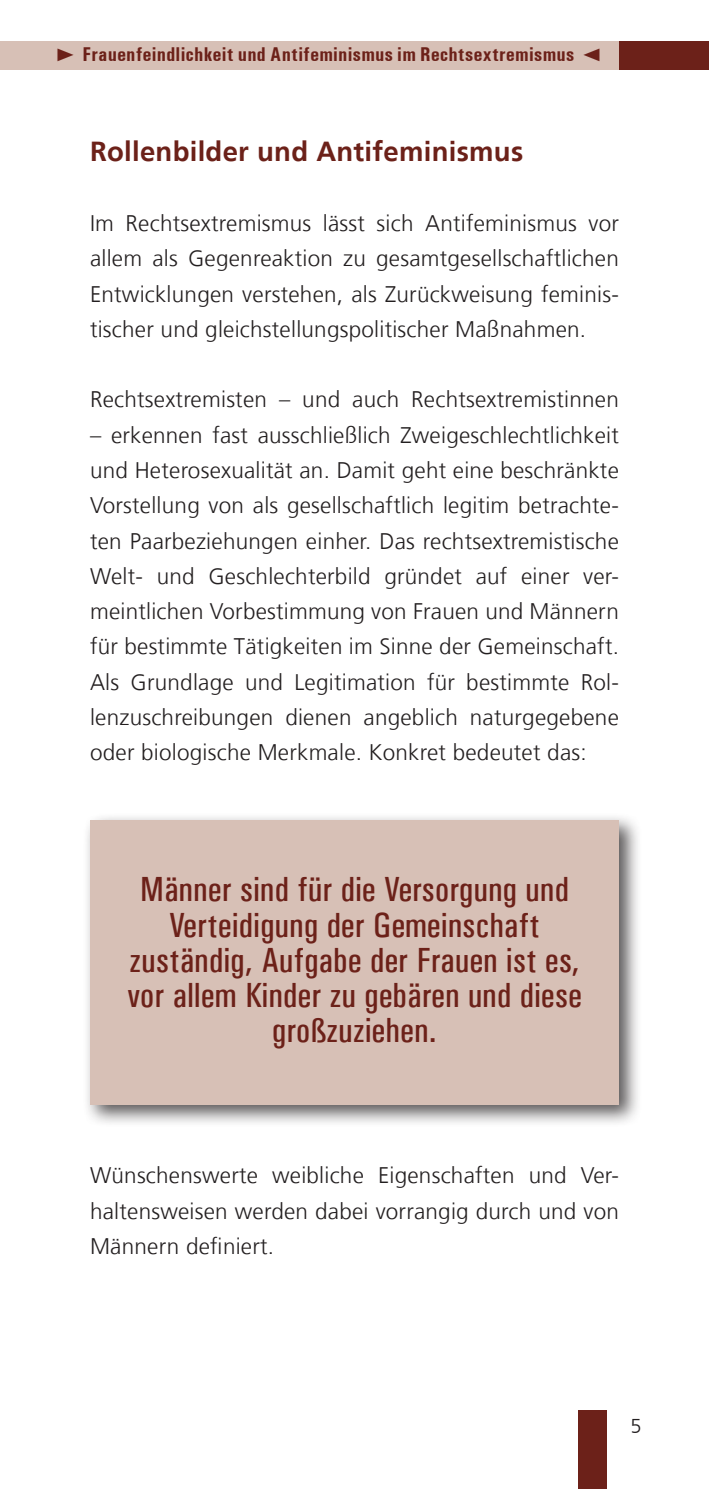
<style>
.page{position:relative;width:709px;height:1489px;background:#fff}
.page>*{position:absolute;margin:0;border:0;box-sizing:border-box;transform-origin:0 0}
.t1{font:35px/35.2px "Univers Condensed";letter-spacing:.01em;color:#6c2119;text-align:center}
.t2{font:700 27.5px "NDS Frutiger";letter-spacing:.01em;color:#6c2119}
.t3{font:300 22.5px/35.2px "NDS Frutiger";letter-spacing:.01em;color:#231f20;text-align:justify}
.t4{font:700 condensed 20px "Univers";letter-spacing:.02em;color:#6c2119}
.t5{font:300 20px "NDS Frutiger";color:#231f20}
.s1{font-family:"Arial";font-stretch:normal;font-size:18px}
</style>
<div class="page">
<div style="left:0;top:42px;width:619px;height:28px;background:#d7c0b6"></div>
<div style="left:619px;top:42px;width:90px;height:28px;background:#6c2119"></div>
<div style="left:578px;top:1409px;width:28px;height:79px;background:#6c2119"></div>
<div style="left:83px;top:812px;width:558px;height:314px;background:#231f20;opacity:.75"></div>
<div style="left:90px;top:820px;width:529px;height:284px;background:#d7c0b6"></div>
<p class="t4" style="left:55px;top:42px;width:549px"><span class="s1">►</span> Frauenfeindlichkeit und Antifeminismus im Rechtsextremismus <span class="s1">◄</span></p>
<p class="t2" style="left:90px;top:135px;width:435px">Rollenbilder und Antifeminismus</p>
<p class="t3" style="left:90px;top:206px;width:530px">Im Rechtsextremismus lässt sich Antifeminismus vor allem als Gegenreaktion zu gesamtgesellschaftlichen Entwicklungen verstehen, als Zurückweisung feminis&shy;tischer und gleichstellungspolitischer Maßnahmen.</p>
<p class="t3" style="left:90px;top:382px;width:530px">Rechtsextremisten – und auch Rechtsextremistinnen</p>
<p class="t3" style="left:90px;top:417px;width:530px">– erkennen fast ausschließlich Zweigeschlechtlichkeit und Heterosexualität an. Damit geht eine beschränkte Vorstellung von als gesellschaftlich legitim betrachte&shy;ten Paarbeziehungen einher. Das rechtsextremistische Welt- und Geschlechterbild gründet auf einer ver&shy;meintlichen Vorbestimmung von Frauen und Männern für bestimmte Tätigkeiten im Sinne der Gemeinschaft.<br>Als Grundlage und Legitimation für bestimmte Rol&shy;lenzuschreibungen dienen angeblich naturgegebene oder biologische Merkmale. Konkret bedeutet das:</p>
<h1 class="t1" style="left:127px;top:871px;width:456px">Männer sind für die Versorgung und<br>Verteidigung der Gemeinschaft zuständig, Aufgabe der Frauen ist es, vor allem Kinder zu gebären und diese großzuziehen.</h1>
<p class="t3" style="left:90px;top:1158px;width:530px">Wünschenswerte weibliche Eigenschaften und Ver&shy;haltensweisen werden dabei vorrangig durch und von Männern definiert.</p>
<p class="t5" style="left:630px;top:1414px;width:13px">5</p>
</div>
